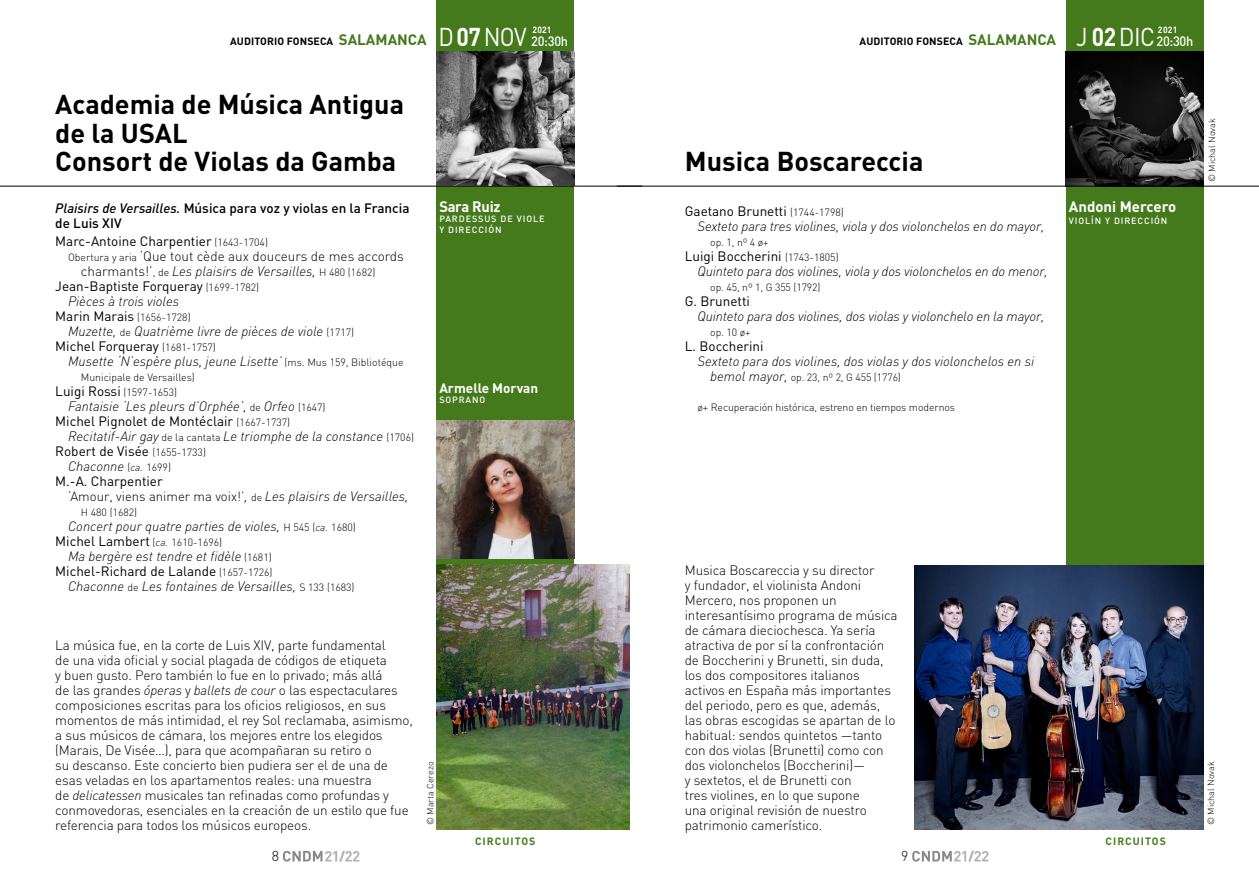
<style>
.page{position:relative;width:1259px;height:893px;background:#fff}
.page>*{position:absolute;margin:0;border:0;box-sizing:border-box;transform-origin:0 0}
.t1{font:700 27px/28.5px "DIN";color:#000}
.t2{font:700 15px "DIN";color:#fff}
.t3{font:700 15px "DIN";letter-spacing:-.02em;color:#fff}
.t4{font:300 14.25px "DIN";color:#000}
.t5{font:300 13.5px/15px "DIN";letter-spacing:-.01em;color:#000}
.t6{font:italic 300 13.5px/15px "DIN";color:#000}
.t7{font:13.5px "DIN";color:#000}
.t8{font:500 13.5px/15px "DIN";color:#000}
.t9{font:700 13.5px "DIN";color:#fff}
.t10{font:500 13.5px "DIN";letter-spacing:-.025em;color:#fff;scale:.95 1}
.t11{font:300 13.2px "DIN";color:#000}
.t12{font:300 10.5px/15px "DIN";letter-spacing:-.01em;color:#000}
.t13{font:700 10.5px "DIN";letter-spacing:.01em;color:#000}
.t14{font:700 10.5px "DIN";letter-spacing:.1em;color:#457a1c}
.t15{font:500 9px/10.8px "DIN";letter-spacing:.1em;color:#fff}
.t16{font:300 9px "DIN";color:#000}
.t17{font:700 9px "DIN";letter-spacing:.02em;color:#fff;scale:.95 1}
.s1{font-size:15px;color:#457a1c}
.s2{font-weight:400;font-size:25.5px;color:#fff}
.s3{font-size:25.5px;color:#fff}
.s4{font-style:italic}
.s5{font-weight:300;font-size:10.5px}
.s6{font-size:10.5px}
.s7{font-style:normal}
.s8{font-style:normal;font-size:10.5px}
.s9{font-weight:400;font-size:13.5px}
.s10{font-weight:400;font-style:normal}
.s11{font-style:italic;font-size:13.5px}
.s12{font-weight:300;font-style:italic;font-size:10.5px}
</style>
<div class="page">
<svg style="left:912px;top:851px;width:76px;height:11px"></svg>
<svg style="left:283px;top:851px;width:76px;height:11px"></svg>
<div style="left:436px;top:0;width:138px;height:829px;background:#457a1c"></div>
<hr style="left:0;top:186px;width:642px;height:1px;background:#000">
<img style="left:436px;top:564px;width:193px;height:265px">
<img style="left:436px;top:51px;width:138px;height:135px">
<img style="left:436px;top:421px;width:138px;height:138px">
<div style="left:1066px;top:0;width:137px;height:829px;background:#457a1c"></div>
<img style="left:914px;top:566px;width:289px;height:263px">
<img style="left:1066px;top:51px;width:137px;height:135px">
<hr style="left:617px;top:186px;width:642px;height:1px;background:#000">
<p class="t13" style="left:230px;top:35px;width:298px">AUDITORIO FONSECA <span class="s1">SALAMANCA</span> <span class="s2">D</span><span class="s3">07</span><span class="s2">NOV</span></p>
<p class="t17" style="left:532px;top:24px;width:22px">2021</p>
<p class="t10" style="left:531px;top:33px;width:40px">20:30h</p>
<p class="t13" style="left:859px;top:35px;width:297px">AUDITORIO FONSECA <span class="s1">SALAMANCA</span> <span class="s2">J</span> <span class="s3">02</span><span class="s2">DIC</span></p>
<p class="t17" style="left:1157px;top:24px;width:22px">2021</p>
<p class="t10" style="left:1156px;top:33px;width:40px">20:30h</p>
<h1 class="t1" style="left:55px;top:89px;width:350px">Academia de Música Antigua de la USAL<br>Consort de Violas da Gamba</h1>
<p class="t8" style="left:55px;top:200px;width:356px"><span class="s4">Plaisirs de Versailles.</span> Música para voz y violas en la Francia de Luis XIV</p>
<p class="t7" style="left:55px;top:233px;width:214px">Marc-Antoine Charpentier <span class="s5">(1643-1704)</span></p>
<p class="t5" style="left:68px;top:249px;width:337px"><span class="s6">Obertura y aria</span> ‘Que tout cède aux douceurs de mes accords</p>
<p class="t6" style="left:81px;top:264px;width:296px"><span class="s7">charmants!’</span><span class="s8">, de</span> Les plaisirs de Versailles, <span class="s8">H 480 (1682)</span></p>
<p class="t7" style="left:55px;top:278px;width:205px">Jean-Baptiste Forqueray <span class="s5">(1699-1782)</span></p>
<p class="t6" style="left:68px;top:294px;width:113px">Pièces à trois violes</p>
<p class="t7" style="left:55px;top:308px;width:137px">Marin Marais <span class="s5">(1656-1728)</span></p>
<p class="t6" style="left:68px;top:324px;width:288px">Muzette, <span class="s8">de</span> Quatrième livre de pièces de viole <span class="s8">(1717)</span></p>
<p class="t7" style="left:55px;top:338px;width:162px">Michel Forqueray <span class="s5">(1681-1757)</span></p>
<p class="t6" style="left:68px;top:354px;width:337px">Musette ‘N’espère plus, jeune Lisette’ <span class="s8">(ms. Mus 159, Bibliotéque</span></p>
<p class="t12" style="left:55px;top:370px;width:141px;text-indent:26px">Municipale de Versailles)<br><span class="s9">Luigi Rossi</span> (1597-1653)</p>
<p class="t6" style="left:55px;top:399px;width:272px;text-indent:13px">Fantaisie ‘Les pleurs d’Orphée’, <span class="s8">de</span> Orfeo <span class="s8">(1647)<br></span><span class="s10">Michel Pignolet de Montéclair</span> <span class="s8">(1667-1737)</span></p>
<p class="t6" style="left:68px;top:429px;width:347px">Recitatif-Air gay <span class="s8">de la cantata</span> Le triomphe de la constance <span class="s8">(1706)</span></p>
<p class="t7" style="left:55px;top:443px;width:152px">Robert de Visée <span class="s5">(1655-1733)</span></p>
<p class="t6" style="left:68px;top:459px;width:104px">Chaconne <span class="s8">(</span><span class="s6">ca.</span> <span class="s8">1699)</span></p>
<p class="t7" style="left:55px;top:473px;width:109px">M.-A. Charpentier</p>
<p class="t11" style="left:68px;top:488px;width:342px">‘Amour, viens animer ma voix!’<span class="s11">,</span> <span class="s6">de</span> <span class="s11">Les plaisirs de Versailles,</span></p>
<p class="t12" style="left:81px;top:505px;width:58px">H 480 (1682)</p>
<p class="t6" style="left:68px;top:519px;width:289px">Concert pour quatre parties de violes, <span class="s8">H 545 (</span><span class="s6">ca.</span> <span class="s8">1680)</span></p>
<p class="t7" style="left:55px;top:533px;width:168px">Michel Lambert <span class="s5">(</span><span class="s12">ca.</span> <span class="s5">1610-1696)</span></p>
<p class="t6" style="left:68px;top:549px;width:205px">Ma bergère est tendre et fidèle <span class="s8">(1681)</span></p>
<p class="t7" style="left:55px;top:563px;width:219px">Michel-Richard de Lalande <span class="s5">(1657-1726)</span></p>
<p class="t6" style="left:68px;top:579px;width:288px">Chaconne <span class="s8">de</span> Les fontaines de Versailles, <span class="s8">S 133 (1683)</span></p>
<p class="t5" style="left:55px;top:637px;width:359px">La música fue, en la corte de Luis XIV, parte fundamental<br>de una vida oficial y social plagada de códigos de etiqueta<br>y buen gusto. Pero también lo fue en lo privado; más allá<br>de las grandes <span class="s4">óperas</span> y <span class="s4">ballets de cour</span> o las espectaculares composiciones escritas para los oficios religiosos, en sus momentos de más intimidad, el rey Sol reclamaba, asimismo, a sus músicos de cámara, los mejores entre los elegidos (Marais, De Visée…), para que acompañaran su retiro o<br>su descanso. Este concierto bien pudiera ser el de una de esas veladas en los apartamentos reales: una muestra<br>de <span class="s4">delicatessen</span> musicales tan refinadas como profundas y conmovedoras, esenciales en la creación de un estilo que fue referencia para todos los músicos europeos.</p>
<p class="t3" style="left:439px;top:196px;width:63px">Sara Ruiz</p>
<p class="t15" style="left:439px;top:213px;width:107px">PARDESSUS DE VIOLE<br>Y DIRECCIÓN</p>
<p class="t9" style="left:439px;top:379px;width:100px">Armelle Morvan</p>
<p class="t15" style="left:439px;top:394px;width:48px">SOPRANO</p>
<p class="t16" style="left:425px;top:825px;width:65px;rotate:-90deg">© Marta Cerezo</p>
<h1 class="t1" style="left:685px;top:146px;width:240px">Musica Boscareccia</h1>
<p class="t6" style="left:697px;top:204px;width:348px;text-indent:-13px"><span class="s10">Gaetano Brunetti</span> <span class="s8">(1744-1798)<br></span>Sexteto para tres violines, viola y dos violonchelos en do mayor,</p>
<p class="t12" style="left:710px;top:235px;width:60px">op. 1, nº 4 ø+</p>
<p class="t6" style="left:697px;top:249px;width:352px;text-indent:-13px"><span class="s10">Luigi Boccherini</span> <span class="s8">(1743-1805)<br></span>Quinteto para dos violines, viola y dos violonchelos en do menor,</p>
<p class="t12" style="left:710px;top:280px;width:112px">op. 45, nº 1, G 355 (1792)</p>
<p class="t7" style="left:685px;top:293px;width:67px">G. Brunetti</p>
<p class="t6" style="left:697px;top:309px;width:348px">Quinteto para dos violines, dos violas y violonchelo en la mayor,</p>
<p class="t12" style="left:710px;top:325px;width:42px">op. 10 ø+</p>
<p class="t7" style="left:685px;top:338px;width:80px">L. Boccherini</p>
<p class="t6" style="left:697px;top:354px;width:338px">Sexteto para dos violines, dos violas y dos violonchelos en si</p>
<p class="t12" style="left:710px;top:370px;width:192px"><span class="s11">bemol mayor,</span> op. 23, nº 2, G 455 (1776)</p>
<p class="t12" style="left:697px;top:400px;width:259px">ø+ Recuperación histórica, estreno en tiempos modernos</p>
<p class="t2" style="left:1068px;top:196px;width:109px">Andoni Mercero</p>
<p class="t15" style="left:1068px;top:215px;width:100px">VIOLÍN Y DIRECCIÓN</p>
<p class="t5" style="left:685px;top:562px;width:214px">Musica Boscareccia y su director<br>y fundador, el violinista Andoni<br>Mercero, nos proponen un interesantísimo programa de música de cámara dieciochesca. Ya sería atractiva de por sí la confrontación de Boccherini y Brunetti, sin duda, los dos compositores italianos activos en España más importantes del periodo, pero es que, además, las obras escogidas se apartan de lo habitual: sendos quintetos —tanto con dos violas (Brunetti) como con dos violonchelos (Boccherini)—<br>y sextetos, el de Brunetti con<br>tres violines, en lo que supone<br>una original revisión de nuestro patrimonio camerístico.</p>
<p class="t14" style="left:475px;top:834px;width:62px">CIRCUITOS</p>
<p class="t14" style="left:1105px;top:834px;width:62px">CIRCUITOS</p>
<p class="t4" style="left:272px;top:847px;width:9px">8</p>
<p class="t4" style="left:901px;top:847px;width:9px">9</p>
<p class="t16" style="left:1206px;top:182px;width:65px;rotate:-90deg">© Michal Novak</p>
<p class="t16" style="left:1205px;top:825px;width:65px;rotate:-90deg">© Michal Novak</p>
</div>
